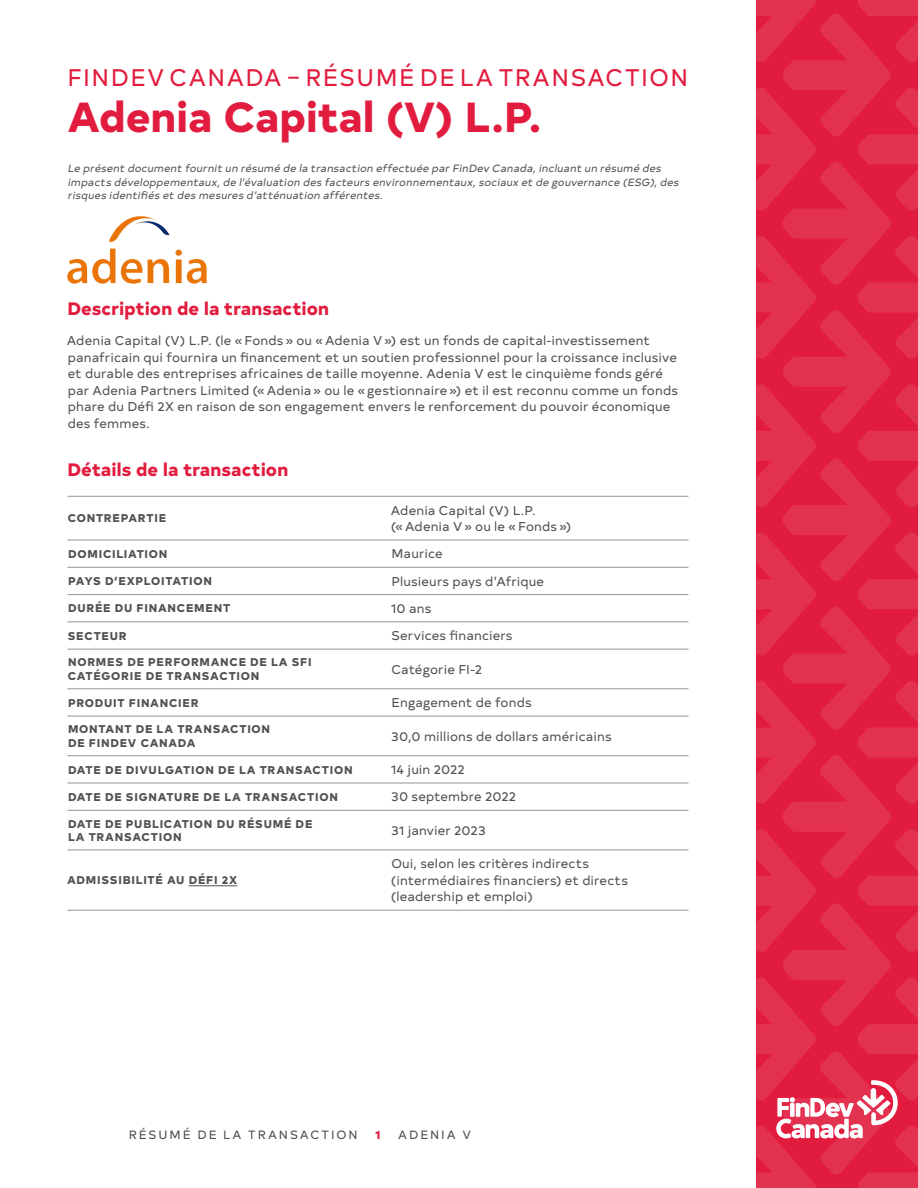
<style>
.page{position:relative;width:918px;height:1188px;background:#fff}
.page>*{position:absolute;margin:0;border:0;box-sizing:border-box;transform-origin:0 0}
.t1{font:800 42px "Typold";letter-spacing:-.005em;color:#e21c3f}
.H1_-_Accent{font:24px "Typold";letter-spacing:.065em;color:#e21c3f}
.t2{font:800 18px "Typold";letter-spacing:.005em;color:#e21c3f}
.Body_copy{font:12.75px/16.5px "Typold";letter-spacing:.015em;color:#4f5153}
.t3{font:12px "Typold";letter-spacing:.165em;color:#4f5153}
.t4{font:800 12px "Typold";color:#e21c3f}
.Table_-_Category{font:800 11.25px/13.5px "Typold";letter-spacing:.07em;color:#4f5153}
.Intro_paragraph{font:italic 10.5px/13.5px "Typold";color:#4f5153}
</style>
<div class="page">
<svg style="left:756px;top:0;width:162px;height:1188px;background:#e2294a"></svg>
<hr style="left:68px;top:496px;width:310px;height:1px;background:#969597">
<hr style="left:378px;top:496px;width:310px;height:1px;background:#969597">
<hr style="left:68px;top:540px;width:310px;height:1px;background:#969597">
<hr style="left:378px;top:540px;width:310px;height:1px;background:#969597">
<hr style="left:68px;top:567px;width:310px;height:1px;background:#969597">
<hr style="left:378px;top:567px;width:310px;height:1px;background:#969597">
<hr style="left:68px;top:594px;width:310px;height:1px;background:#969597">
<hr style="left:378px;top:594px;width:310px;height:1px;background:#969597">
<hr style="left:68px;top:621px;width:310px;height:1px;background:#969597">
<hr style="left:378px;top:621px;width:310px;height:1px;background:#969597">
<hr style="left:68px;top:649px;width:310px;height:1px;background:#969597">
<hr style="left:378px;top:649px;width:310px;height:1px;background:#969597">
<hr style="left:68px;top:688px;width:310px;height:1px;background:#969597">
<hr style="left:378px;top:688px;width:310px;height:1px;background:#969597">
<hr style="left:68px;top:716px;width:310px;height:1px;background:#969597">
<hr style="left:378px;top:716px;width:310px;height:1px;background:#969597">
<hr style="left:68px;top:755px;width:310px;height:1px;background:#969597">
<hr style="left:378px;top:755px;width:310px;height:1px;background:#969597">
<hr style="left:68px;top:783px;width:310px;height:1px;background:#969597">
<hr style="left:378px;top:783px;width:310px;height:1px;background:#969597">
<hr style="left:68px;top:810px;width:310px;height:1px;background:#969597">
<hr style="left:378px;top:810px;width:310px;height:1px;background:#969597">
<hr style="left:68px;top:850px;width:310px;height:1px;background:#969597">
<hr style="left:378px;top:850px;width:310px;height:1px;background:#969597">
<hr style="left:68px;top:910px;width:310px;height:1px;background:#969597">
<hr style="left:378px;top:910px;width:310px;height:1px;background:#969597">
<hr style="left:189px;top:886px;width:48px;height:1px;background:#4f5153">
<img style="left:67px;top:216px;width:139px;height:68px">
<p class="H1_-_Accent" style="left:68px;top:58px;width:622px">FINDEV CANADA – RÉSUMÉ DE LA TRANSACTION</p>
<h1 class="t1" style="left:68px;top:81px;width:475px">Adenia Capital (V) L.P.</h1>
<p class="Intro_paragraph" style="left:68px;top:161px;width:615px">Le présent document fournit un résumé de la transaction effectuée parFinDev Canada,incluant un résumé des impacts développementaux,de l’évaluation des facteurs environnementaux,sociaux et de gouvernance (ESG),des risques identifiés et des mesures d’atténuation afférentes.</p>
<h2 class="t2" style="left:68px;top:294px;width:263px">Description de la transaction</h2>
<p class="Body_copy" style="left:67px;top:332px;width:613px">Adenia Capital (V) L.P. (le « Fonds » ou « Adenia V ») est un fonds de capital‑investissement panafricain qui fournira un financement et un soutien professionnel pour la croissance inclusive et durable des entreprises africaines de taille moyenne. Adenia V est le cinquième fonds géré par Adenia Partners Limited (« Adenia » ou le « gestionnaire ») et il est reconnu comme un fonds phare du Défi 2X en raison de son engagement envers le renforcement du pouvoir économique des femmes.</p>
<h2 class="t2" style="left:68px;top:455px;width:222px">Détails de la transaction</h2>
<p class="Table_-_Category" style="left:68px;top:510px;width:100px">CONTREPARTIE</p>
<p class="Body_copy" style="left:391px;top:501px;width:182px">Adenia Capital (V) L.P.<br>(« Adenia V » ou le « Fonds »)</p>
<p class="Table_-_Category" style="left:68px;top:546px;width:101px">DOMICILIATION</p>
<p class="Body_copy" style="left:392px;top:545px;width:53px">Maurice</p>
<p class="Table_-_Category" style="left:68px;top:573px;width:145px">PAYS D’EXPLOITATION</p>
<p class="Body_copy" style="left:392px;top:572px;width:154px">Plusieurs pays d’Afrique</p>
<p class="Table_-_Category" style="left:68px;top:600px;width:164px">DURÉE DU FINANCEMENT</p>
<p class="Body_copy" style="left:391px;top:599px;width:42px">10 ans</p>
<p class="Table_-_Category" style="left:68px;top:628px;width:60px">SECTEUR</p>
<p class="Body_copy" style="left:391px;top:627px;width:123px">Services financiers</p>
<p class="Table_-_Category" style="left:68px;top:654px;width:245px">NORMES DE PERFORMANCE DE LA SFI<br>CATÉGORIE DE TRANSACTION</p>
<p class="Body_copy" style="left:392px;top:660px;width:92px">Catégorie FI‑2</p>
<p class="Table_-_Category" style="left:68px;top:695px;width:132px">PRODUIT FINANCIER</p>
<p class="Body_copy" style="left:392px;top:693px;width:142px">Engagement de fonds</p>
<p class="Table_-_Category" style="left:68px;top:721px;width:204px">MONTANT DE LA TRANSACTION<br>DE FINDEV CANADA</p>
<p class="Body_copy" style="left:391px;top:727px;width:222px">30,0 millions de dollars américains</p>
<p class="Table_-_Category" style="left:68px;top:762px;width:286px">DATE DE DIVULGATION DE LA TRANSACTION</p>
<p class="Body_copy" style="left:391px;top:760px;width:75px">14 juin 2022</p>
<p class="Table_-_Category" style="left:68px;top:789px;width:271px">DATE DE SIGNATURE DE LA TRANSACTION</p>
<p class="Body_copy" style="left:391px;top:788px;width:127px">30 septembre 2022</p>
<p class="Table_-_Category" style="left:68px;top:816px;width:246px">DATE DE PUBLICATION DU RÉSUMÉ DE<br>LA TRANSACTION</p>
<p class="Body_copy" style="left:391px;top:821px;width:96px">31 janvier 2023</p>
<p class="Table_-_Category" style="left:67px;top:872px;width:172px">ADMISSIBILITÉ AU DÉFI 2X</p>
<p class="Body_copy" style="left:391px;top:855px;width:239px">Oui, selon les critères indirects (intermédiaires financiers) et directs (leadership et emploi)</p>
<p class="t3" style="left:129px;top:1125px;width:231px">RÉSUMÉ DE LA TRANSACTION</p>
<p class="t4" style="left:375px;top:1124px;width:7px">1</p>
<p class="t3" style="left:398px;top:1125px;width:74px">ADENIA V</p>
</div>
